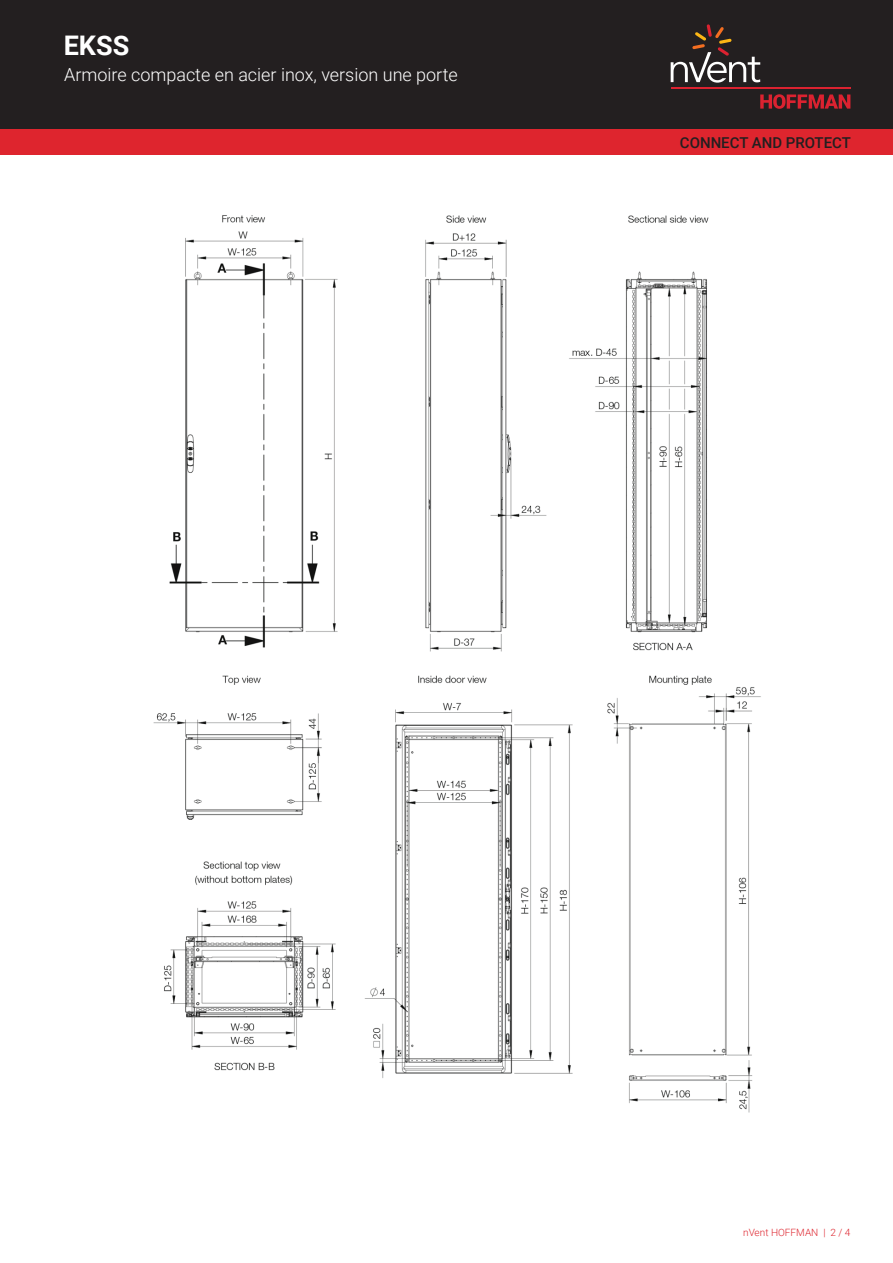
<style>
.page{position:relative;width:893px;height:1263px;background:#fff}
.page>*{position:absolute;margin:0;border:0;box-sizing:border-box;transform-origin:0 0}
.t1{font:700 27px "Roboto";color:#fff}
.t2{font:300 18px "Roboto";color:#fff}
.t3{font:500 15px "Roboto";color:#231f20}
.t4{font:300 10.05px "Roboto";color:#de252e}
</style>
<div class="page">
<div style="left:0;top:0;width:893px;height:129px;background:#231f20"></div>
<svg style="left:760px;top:94px;width:90px;height:15px"></svg>
<hr style="left:671px;top:88px;width:179px;height:1px;background:#db2230">
<svg style="left:671px;top:24px;width:89px;height:59px"></svg>
<div style="left:0;top:129px;width:893px;height:26px;background:#de252e"></div>
<img style="left:153px;top:215px;width:608px;height:898px">
<h1 class="t1" style="left:64px;top:26px;width:67px">EKSS</h1>
<p class="t2" style="left:64px;top:62px;width:395px">Armoire compacte en acier inox, version une porte</p>
<p class="t3" style="left:680px;top:132px;width:173px">CONNECT AND PROTECT</p>
<p class="t4" style="left:743px;top:1226px;width:109px">nVent HOFFMAN | 2 / 4</p>
</div>
